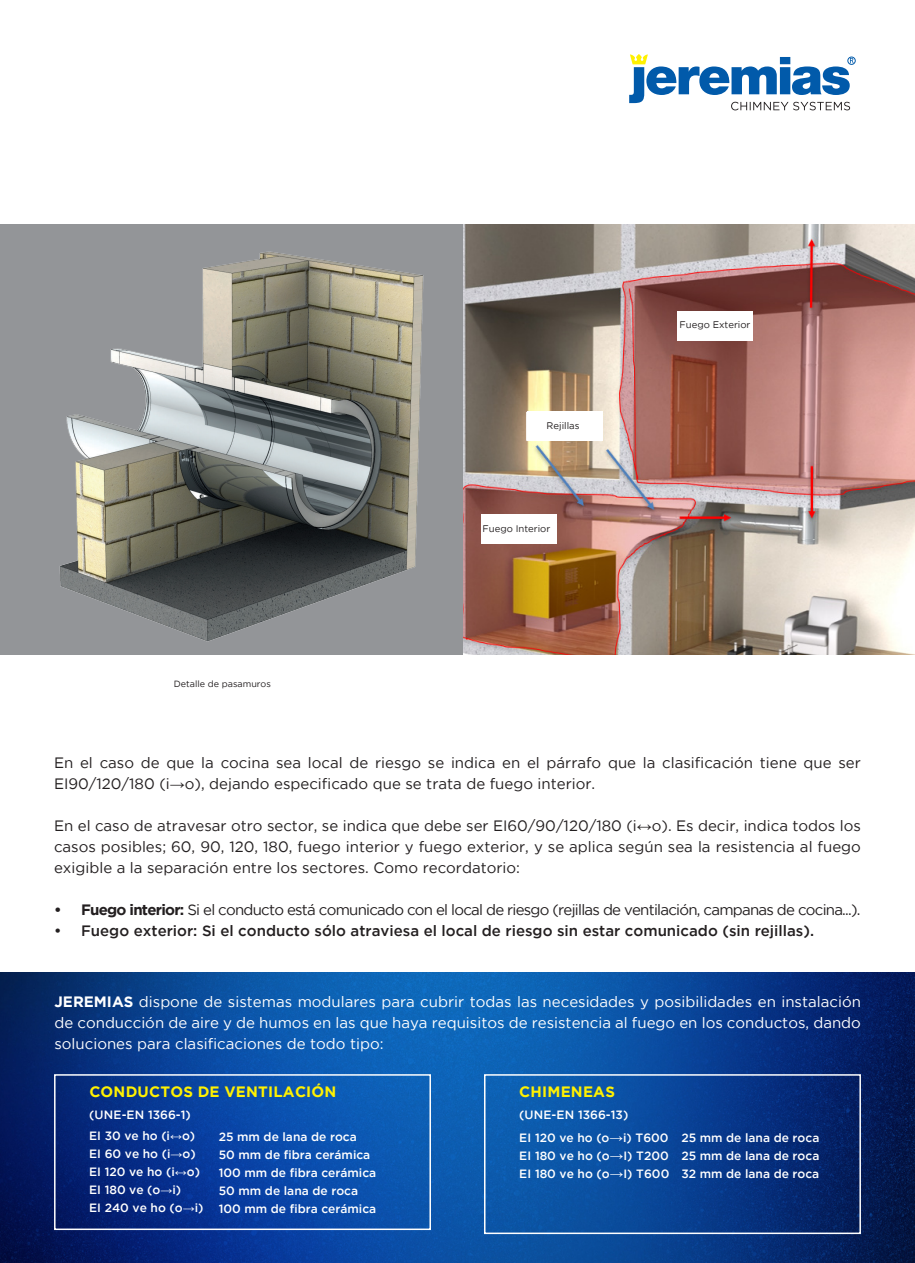
<style>
.page{position:relative;width:915px;height:1263px;background:#fff}
.page>*{position:absolute;margin:0;border:0;box-sizing:border-box;transform-origin:0 0}
.Texto_general_11pt{font:15px/21px "Gotham";color:#231f20}
.Preisliste_Überschri{font:15px/21px "Gotham";color:#fff;text-align:justify}
.Texto_general_11pt-2{font:15px "Gotham";letter-spacing:-.05em;color:#231f20}
.t1{font:500 15px "Gotham";color:#231f20}
.t2{font:700 15px "Gotham";letter-spacing:.015em;color:#fff101}
.Preisliste_Überschri-2{font:500 12px "Gotham";color:#fff}
.Texto_general_11pt-3{font:9.6px "Gotham";color:#231f20}
.t3{font:9px "Gotham";color:#231f20}
.s1{font-family:"Arial";font-weight:900}
.s2{font-weight:700}
.s3{font-family:"Arial";font-weight:400;font-size:13.5px}
.s4{font-family:"Arial";font-weight:400}
</style>
<div class="page">
<div style="left:0;top:225px;width:472px;height:429px;background:#939598"></div>
<img style="left:463px;top:225px;width:451px;height:429px">
<div style="left:527px;top:411px;width:76px;height:30px;background:#fff"></div>
<div style="left:676px;top:311px;width:76px;height:29px;background:#fff"></div>
<div style="left:481px;top:514px;width:75px;height:30px;background:#fff"></div>
<img style="left:132px;top:251px;width:292px;height:391px">
<div style="left:847px;top:57px;width:8px;height:8px;border:1px solid #015aaa;border-radius:50%"></div>
<svg style="left:629px;top:54px;width:224px;height:56px"></svg>
<img style="left:0;top:348px;width:132px;height:307px">
<img style="left:0;top:973px;width:914px;height:290px">
<div style="left:484px;top:1074px;width:376px;height:160px;border:2px solid #fff"></div>
<div style="left:54px;top:1074px;width:377px;height:156px;border:2px solid #fff"></div>
<p class="t3" style="left:174px;top:678px;width:98px">Detalle de pasamuros</p>
<p class="Texto_general_11pt-3" style="left:546px;top:419px;width:34px">Rejillas</p>
<p class="Texto_general_11pt-3" style="left:482px;top:523px;width:69px">Fuego Interior</p>
<p class="Texto_general_11pt-3" style="left:679px;top:318px;width:72px">Fuego Exterior</p>
<p class="Texto_general_11pt" style="left:54px;top:752px;width:808px">En el caso de que la cocina sea local de riesgo se indica en el párrafo que la clasificación tiene que ser<br>EI90/120/180 (i<span class="s1">→</span>o), dejando especificado que se trata de fuego interior.</p>
<p class="Texto_general_11pt" style="left:54px;top:815px;width:808px;text-align:justify">En el caso de atravesar otro sector, se indica que debe ser EI60/90/120/180 (i<span class="s1">↔</span>o). Es decir, indica todos los casos posibles; 60, 90, 120, 180, fuego interior y fuego exterior, y se aplica según sea la resistencia al fuego exigible a la separación entre los sectores. Como recordatorio:</p>
<p class="Texto_general_11pt-2" style="left:54px;top:900px;width:807px"><span class="s2">• Fuego interior:</span> Si el conducto está comunicado con el local de riesgo (rejillas de ventilación, campanas de cocina...).</p>
<p class="t1" style="left:54px;top:921px;width:761px">• Fuego exterior: Si el conducto sólo atraviesa el local de riesgo sin estar comunicado (sin rejillas).</p>
<p class="Preisliste_Überschri" style="left:54px;top:991px;width:807px"><span class="s2">JEREMIAS</span> dispone de sistemas modulares para cubrir todas las necesidades y posibilidades en instalación de conducción de aire y de humos en las que haya requisitos de resistencia al fuego en los conductos, dando soluciones para clasificaciones de todo tipo:</p>
<p class="t2" style="left:519px;top:1081px;width:97px">CHIMENEAS</p>
<p class="Preisliste_Überschri-2" style="left:519px;top:1107px;width:111px">(UNE-EN 1366-13)</p>
<p class="Preisliste_Überschri-2" style="left:519px;top:1129px;width:301px">EI 120 ve ho (o<span class="s3">→</span>i) T600 25 mm de lana de roca</p>
<p class="Preisliste_Überschri-2" style="left:519px;top:1147px;width:301px">EI 180 ve ho (o<span class="s3">→</span>I) T200 25 mm de lana de roca</p>
<p class="Preisliste_Überschri-2" style="left:519px;top:1165px;width:301px">EI 180 ve ho (o<span class="s3">→</span>I) T600 32 mm de lana de roca</p>
<p class="t2" style="left:89px;top:1081px;width:248px">CONDUCTOS DE VENTILACIÓN</p>
<p class="Preisliste_Überschri-2" style="left:89px;top:1107px;width:103px">(UNE-EN 1366-1)</p>
<p class="Preisliste_Überschri-2" style="left:89px;top:1128px;width:107px">EI 30 ve ho (i<span class="s1">↔</span>o)</p>
<p class="Preisliste_Überschri-2" style="left:89px;top:1146px;width:108px">EI 60 ve ho (i<span class="s4">→</span>o)</p>
<p class="Preisliste_Überschri-2" style="left:89px;top:1164px;width:112px">EI 120 ve ho (i<span class="s1">↔</span>o)</p>
<p class="Preisliste_Überschri-2" style="left:89px;top:1182px;width:93px">EI 180 ve (o<span class="s4">→</span>i)</p>
<p class="Preisliste_Überschri-2" style="left:89px;top:1200px;width:116px">EI 240 ve ho (o<span class="s4">→</span>i)</p>
<p class="Preisliste_Überschri-2" style="left:219px;top:1129px;width:139px">25 mm de lana de roca</p>
<p class="Preisliste_Überschri-2" style="left:219px;top:1147px;width:153px">50 mm de fibra cerámica</p>
<p class="Preisliste_Überschri-2" style="left:219px;top:1165px;width:159px">100 mm de fibra cerámica</p>
<p class="Preisliste_Überschri-2" style="left:219px;top:1183px;width:141px">50 mm de lana de roca</p>
<p class="Preisliste_Überschri-2" style="left:219px;top:1201px;width:159px">100 mm de fibra cerámica</p>
</div>
